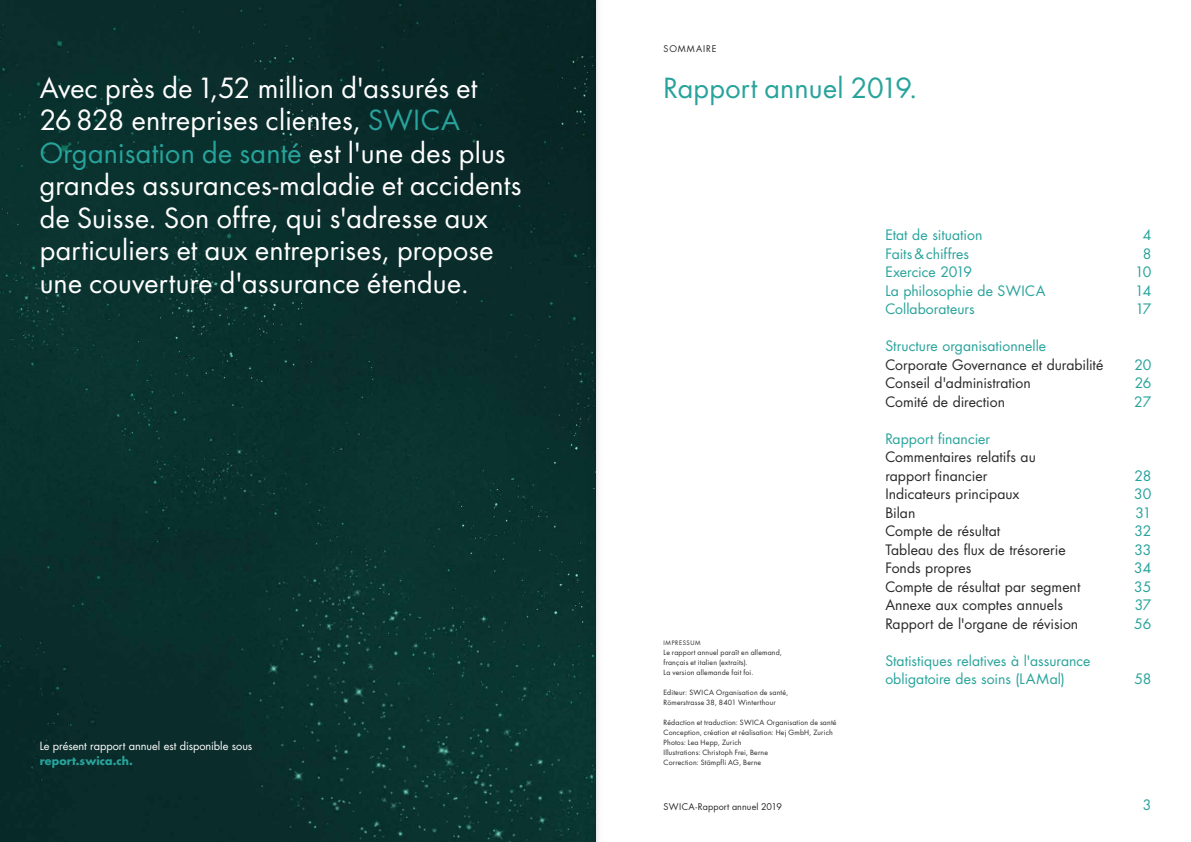
<style>
.page{position:relative;width:1191px;height:842px;background:#fff}
.page>*{position:absolute;margin:0;border:0;box-sizing:border-box;transform-origin:0 0}
.t1{font:27px/32.5px "Futura LT Pro";letter-spacing:.01em;color:#fff}
.t2{font:27px "Futura LT Pro";letter-spacing:.005em;color:#28a39b}
.t3{font:14px/18.5px "Futura LT Pro";color:#292929}
.t4{font:14px/18.5px "Futura LT Pro";color:#28a39b;text-align:justify}
.t5{font:11px "Futura LT Pro";color:#fff}
.t6{font:700 11px "Futura LT Pro";letter-spacing:.015em;color:#28a39b}
.t7{font:9px "Futura LT Pro";letter-spacing:.025em;color:#292929}
.t8{font:9px "Futura LT Pro";letter-spacing:.11em;color:#292929}
.t9{font:7px/10px "Futura LT Pro";letter-spacing:.025em;color:#292929}
.t10{font:6px "Futura LT Pro";letter-spacing:.095em;color:#292929}
.s1{color:#28a39b}
</style>
<div class="page">
<img style="left:0;top:0;width:581px;height:842px">
<svg style="left:581px;top:0;width:17px;height:842px;background:#234442"></svg>
<p class="t8" style="left:663px;top:43px;width:55px">SOMMAIRE</p>
<h1 class="t1" style="left:40px;top:71px;width:439px">Avec près de 1,52 million d'assurés et</h1>
<h1 class="t2" style="left:663px;top:70px;width:255px">Rapport annuel 2019.</h1>
<p class="t1" style="left:40px;top:104px;width:483px">26 828 entreprises clientes, <span class="s1">SWICA Organisation de santé</span> est l'une des plus grandes assurances-maladie et accidents de Suisse. Son offre, qui s'adresse aux particuliers et aux entreprises, propose une couverture d'assurance étendue.</p>
<h2 class="t4" style="left:885px;top:226px;width:162px;text-align:left">Etat de situation<br>Faits&amp;chiffres<br>Exercice 2019<br>La philosophie de SWICA<br>Collaborateurs</h2>
<h2 class="t4" style="left:885px;top:337px;width:162px">Structure organisationnelle</h2>
<h2 class="t3" style="left:885px;top:355px;width:219px">Corporate Governance et durabilité<br>Conseil d'administration<br>Comité de direction</h2>
<h2 class="t4" style="left:885px;top:429px;width:106px">Rapport financier</h2>
<h2 class="t3" style="left:885px;top:448px;width:196px">Commentaires relatifs au rapport financier<br>Indicateurs principaux<br>Bilan<br>Compte de résultat<br>Tableau des flux de trésorerie<br>Fonds propres<br>Compte de résultat par segment<br>Annexe aux comptes annuels<br>Rapport de l'organe de révision</h2>
<h2 class="t4" style="left:885px;top:651px;width:207px">Statistiques relatives à l'assurance obligatoire des soins (LAMal)</h2>
<p class="t10" style="left:663px;top:638px;width:39px">IMPRESSUM</p>
<p class="t9" style="left:663px;top:647px;width:120px">Le rapport annuel paraît en allemand, français et italien (extraits).<br>La version allemande fait foi.</p>
<p class="t9" style="left:663px;top:687px;width:126px">Editeur: SWICA Organisation de santé,<br>Römerstrasse 38, 8401 Winterthour</p>
<p class="t9" style="left:663px;top:717px;width:174px">Rédaction et traduction: SWICA Organisation de santé Conception, création et réalisation: Hej GmbH, Zurich Photos: Lea Hepp, Zurich<br>Illustrations: Christoph Frei, Berne<br>Correction: Stämpfli AG, Berne</p>
<h3 class="t5" style="left:40px;top:739px;width:214px">Le présent rapport annuel est disponible sous</h3>
<h3 class="t6" style="left:40px;top:753px;width:95px">report.swica.ch.</h3>
<h2 class="t4" style="left:1135px;top:226px;width:18px;text-align:center">4<br>8<br>10<br>14<br>17</h2>
<h2 class="t4" style="left:1134px;top:355px;width:19px">20<br>26<br>27</h2>
<h2 class="t4" style="left:1134px;top:466px;width:19px">28<br>30<br>31<br>32<br>33<br>34<br>35<br>37<br>56</h2>
<h2 class="t4" style="left:1134px;top:670px;width:18px">58</h2>
<p class="t7" style="left:663px;top:801px;width:120px">SWICA-Rapport annuel 2019</p>
<h2 class="t4" style="left:1142px;top:796px;width:10px">3</h2>
</div>
